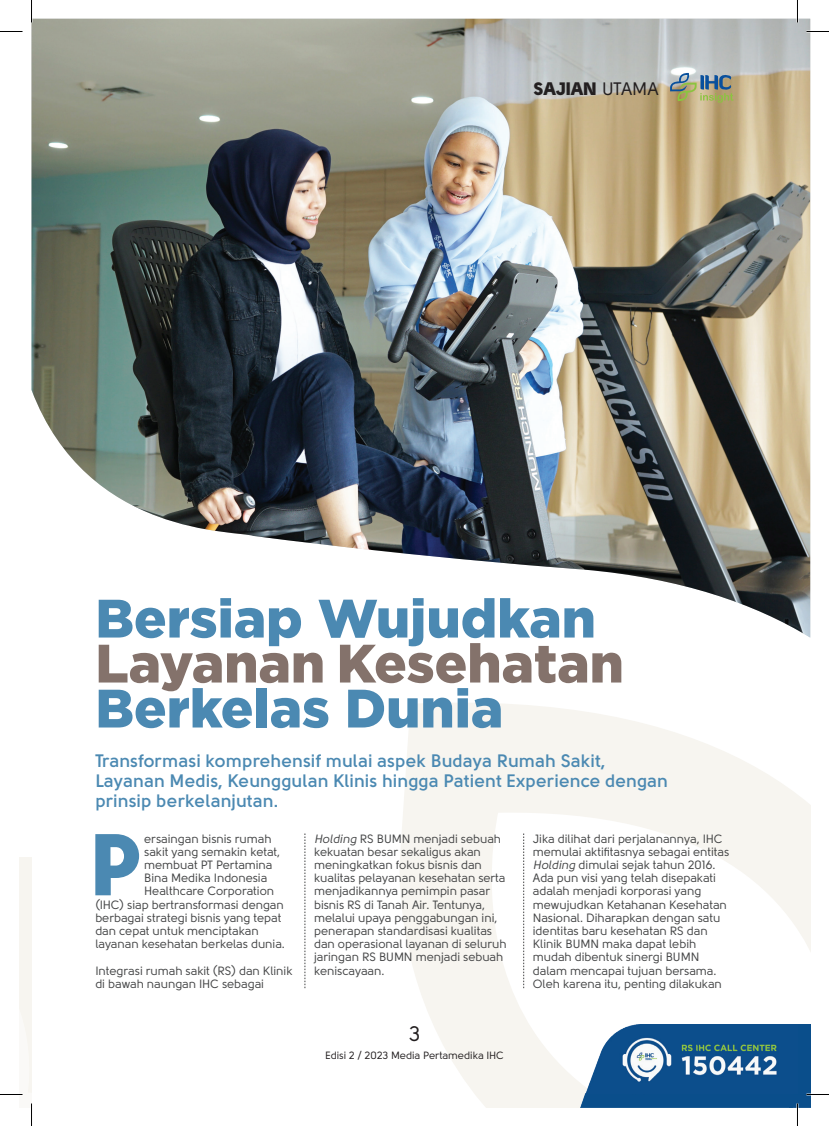
<style>
.page{position:relative;width:829px;height:1126px;background:#fff}
.page>*{position:absolute;margin:0;border:0;box-sizing:border-box;transform-origin:0 0}
.t1{font:87.45px "Solomon Sans Black";color:#4b89b2}
.t2{font:900 54px "Gotham Pro";color:#4b89b2}
.t3{font:900 54px "Gotham Pro";color:#84726b}
.t4{font:21px "Solomon";color:#231f20}
.t5{font:700 18px/19.8px "Solomon Sans Semi";color:#4b89b2}
.t6{font:18px "Solomon Sans Black";letter-spacing:.01em;color:#231f20}
.t7{font:12px/13.2px "Solomon";color:#434445}
.t8{font:10.5px "Solomon";color:#231f20}
.s1{font-family:"Solomon"}
.s2{font-family:"Solomon Sans Normal Italic"}
</style>
<div class="page">
<svg style="left:400px;top:703px;width:410px;height:404px"></svg>
<img style="left:32px;top:19px;width:778px;height:619px">
<div style="left:19px;top:857px;width:13px;height:250px;background:#f7f5f0"></div>
<svg style="left:523px;top:834px;width:1px;height:154px"></svg>
<svg style="left:304px;top:834px;width:1px;height:154px"></svg>
<svg style="left:669px;top:72px;width:64px;height:31px"></svg>
<img style="left:792px;top:1094px;width:18px;height:13px">
<img style="left:797px;top:1025px;width:13px;height:69px">
<div style="left:580px;top:1094px;width:212px;height:13px;background:#0a4e8b"></div>
<img style="left:585px;top:1025px;width:212px;height:69px">
<hr style="left:796px;top:0;width:2px;height:22px;background:#fff">
<hr style="left:796px;top:1103px;width:2px;height:23px;background:#fff">
<svg style="left:0;top:31px;width:22px;height:1px"></svg>
<svg style="left:806px;top:31px;width:22px;height:1px"></svg>
<svg style="left:0;top:1094px;width:22px;height:1px"></svg>
<svg style="left:806px;top:1094px;width:22px;height:1px"></svg>
<svg style="left:31px;top:0;width:1px;height:22px"></svg>
<svg style="left:31px;top:1103px;width:1px;height:23px"></svg>
<svg style="left:797px;top:0;width:1px;height:22px"></svg>
<svg style="left:797px;top:1103px;width:1px;height:23px"></svg>
<h3 class="t6" style="left:534px;top:78px;width:126px">SAJIAN <span class="s1">UTAMA</span></h3>
<h2 class="t2" style="left:95px;top:587px;width:502px">Bersiap Wujudkan</h2>
<h2 class="t3" style="left:95px;top:632px;width:530px">Layanan Kesehatan</h2>
<h2 class="t2" style="left:95px;top:677px;width:409px">Berkelas Dunia</h2>
<h3 class="t5" style="left:95px;top:751px;width:574px">Transformasi komprehensif mulai aspek Budaya Rumah Sakit,<br>Layanan Medis, Keunggulan Klinis hingga Patient Experience dengan prinsip berkelanjutan.</h3>
<h1 class="t1" style="left:91px;top:813px;width:55px">P</h1>
<p class="t7" style="left:144px;top:832px;width:129px">ersaingan bisnis rumah</p>
<p class="t7" style="left:144px;top:845px;width:137px">sakit yang semakin ketat,</p>
<p class="t7" style="left:144px;top:858px;width:130px">membuat PT Pertamina</p>
<p class="t7" style="left:144px;top:871px;width:124px">Bina Medika Indonesia</p>
<p class="t7" style="left:144px;top:885px;width:131px">Healthcare Corporation</p>
<p class="t7" style="left:95px;top:898px;width:190px">(IHC) siap bertransformasi dengan</p>
<p class="t7" style="left:95px;top:911px;width:187px">berbagai strategi bisnis yang tepat</p>
<p class="t7" style="left:95px;top:924px;width:165px">dan cepat untuk menciptakan</p>
<p class="t7" style="left:95px;top:937px;width:191px">layanan kesehatan berkelas dunia.</p>
<p class="t7" style="left:95px;top:964px;width:198px">Integrasi rumah sakit (RS) dan Klinik di bawah naungan IHC sebagai</p>
<p class="t7" style="left:314px;top:832px;width:194px"><span class="s2">Holding</span> RS BUMN menjadi sebuah kekuatan besar sekaligus akan meningkatkan fokus bisnis dan kualitas pelayanan kesehatan serta menjadikannya pemimpin pasar bisnis RS di Tanah Air. Tentunya, melalui upaya penggabungan ini, penerapan standardisasi kualitas dan operasional layanan di seluruh jaringan RS BUMN menjadi sebuah keniscayaan.</p>
<p class="t7" style="left:532px;top:832px;width:198px">Jika dilihat dari perjalanannya, IHC memulai aktifitasnya sebagai entitas <span class="s2">Holding</span> dimulai sejak tahun 2016.<br>Ada pun visi yang telah disepakati adalah menjadi korporasi yang mewujudkan Ketahanan Kesehatan Nasional. Diharapkan dengan satu identitas baru kesehatan RS dan Klinik BUMN maka dapat lebih mudah dibentuk sinergi BUMN dalam mencapai tujuan bersama.<br>Oleh karena itu, penting dilakukan</p>
<h3 class="t4" style="left:408px;top:1022px;width:13px">3</h3>
<p class="t8" style="left:325px;top:1050px;width:180px">Edisi 2 / 2023 Media Pertamedika IHC</p>
</div>
